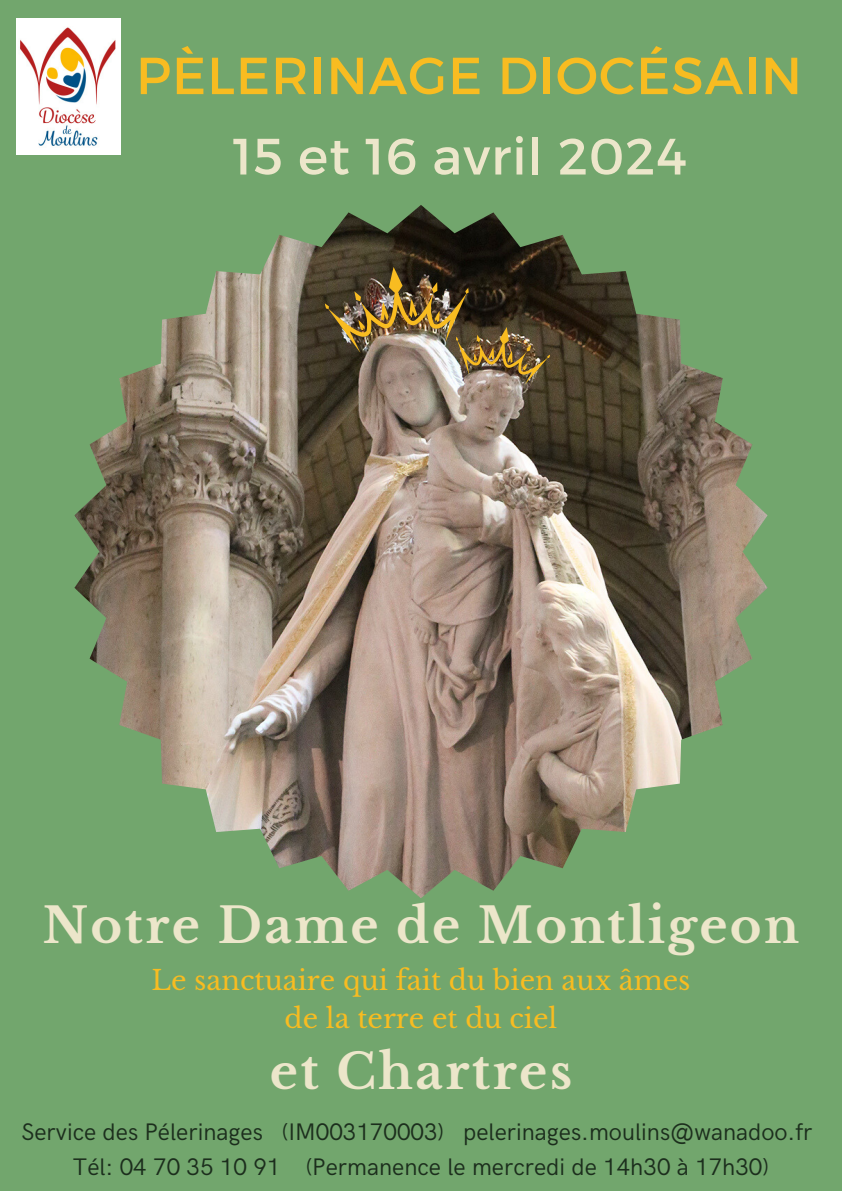
<style>
.page{position:relative;width:842px;height:1191px;background:#fff}
.page>*{position:absolute;margin:0;border:0;box-sizing:border-box;transform-origin:0 0}
.t1{font:52px "Montserrat";letter-spacing:.02em;color:#f8bc21}
.t2{font:51px "Montserrat";letter-spacing:.02em;color:#ece6ca}
.t3{font:700 48.2px "Libre Baskerville";letter-spacing:.05em;color:#ece6ca}
.t4{font:27px/37.5px "Libre Baskerville";color:#f8bc21;text-align:center}
.t5{font:24px "HK Grotesk";color:#1c2e1d}
</style>
<div class="page">
<div style="left:0;top:0;width:842px;height:1190px;background:#72a66d"></div>
<img style="left:16px;top:18px;width:104px;height:137px">
<img style="left:74px;top:205px;width:693px;height:693px">
<img style="left:321px;top:259px;width:233px;height:130px">
<p class="t1" style="left:136px;top:42px;width:668px">PÈLERINAGE DIOCÉSAIN</p>
<p class="t2" style="left:233px;top:123px;width:456px">15 et 16 avril 2024</p>
<p class="t3" style="left:43px;top:896px;width:758px">Notre Dame de Montligeon</p>
<p class="t4" style="left:151px;top:961px;width:541px">Le sanctuaire qui fait du bien aux âmes de la terre et du ciel</p>
<p class="t3" style="left:270px;top:1042px;width:304px">et Chartres</p>
<p class="t5" style="left:21px;top:1117px;width:793px">Service des Pélerinages (IM003170003) pelerinages.moulins@wanadoo.fr</p>
<p class="t5" style="left:73px;top:1153px;width:698px">Tél: 04 70 35 10 91 (Permanence le mercredi de 14h30 à 17h30)</p>
</div>
